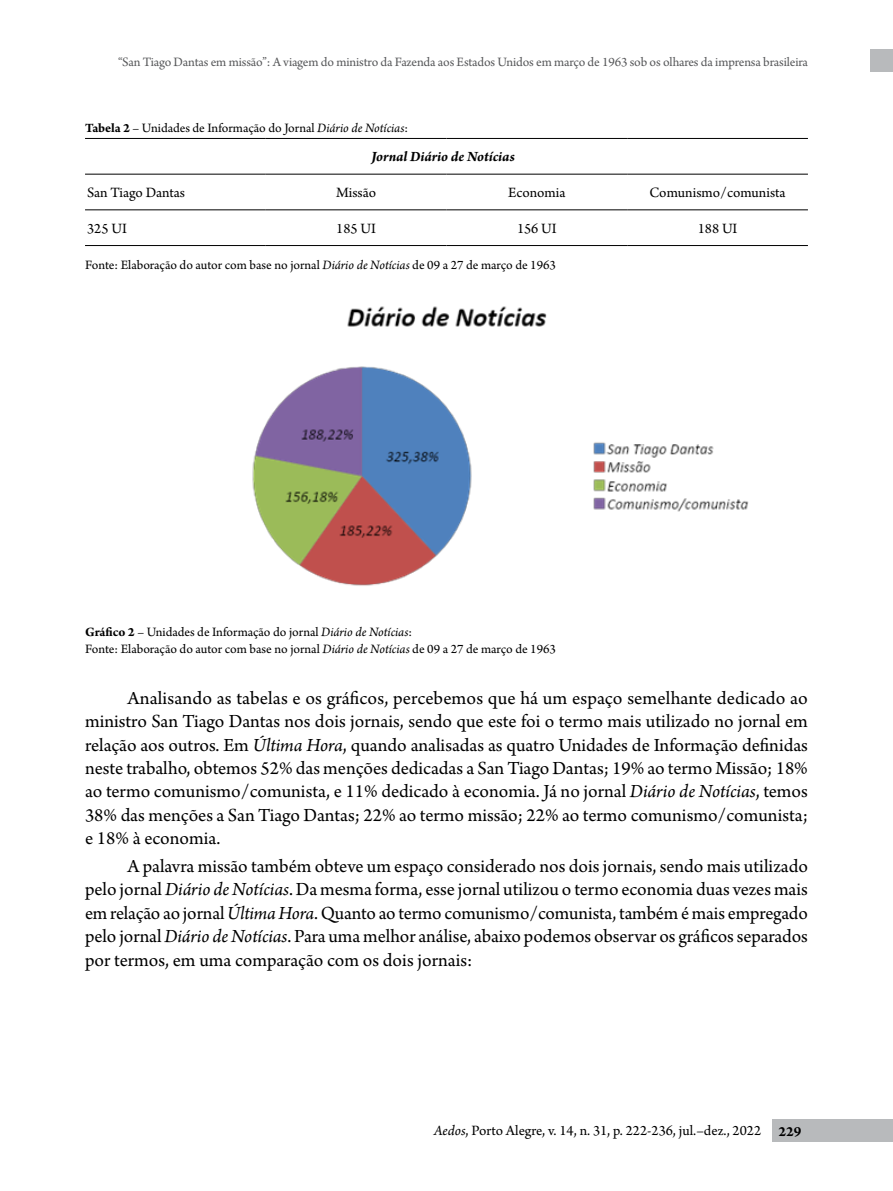
<style>
.page{position:relative;width:893px;height:1191px;background:#fff}
.page>*{position:absolute;margin:0;border:0;box-sizing:border-box;transform-origin:0 0}
.t1{font:19.5px/23.4px "Arno Pro";letter-spacing:-.005em;color:#000;text-align:justify}
.t2{font:15px "Arno Pro";color:#000}
.t3{font:italic 700 15px "Arno Pro";letter-spacing:-.005em;color:#000}
.t4{font:13.5px/16.2px "Arno Pro";color:#000}
.t5{font:13.5px "Arno Pro";letter-spacing:-.015em;color:#58595b}
.s1{font-weight:700}
.s2{font-style:italic}
</style>
<div class="page">
<div style="left:772px;top:1119px;width:121px;height:23px;background:#b8babc"></div>
<div style="left:870px;top:49px;width:23px;height:23px;background:#b8babc"></div>
<hr style="left:85px;top:174px;width:181px;height:1px;background:#000">
<hr style="left:266px;top:174px;width:180px;height:1px;background:#000">
<hr style="left:446px;top:174px;width:181px;height:1px;background:#000">
<hr style="left:627px;top:174px;width:181px;height:1px;background:#000">
<hr style="left:85px;top:210px;width:181px;height:1px;background:#000">
<hr style="left:266px;top:210px;width:180px;height:1px;background:#000">
<hr style="left:446px;top:210px;width:181px;height:1px;background:#000">
<hr style="left:627px;top:210px;width:181px;height:1px;background:#000">
<hr style="left:85px;top:138px;width:181px;height:1px;background:#000">
<hr style="left:266px;top:138px;width:180px;height:1px;background:#000">
<hr style="left:446px;top:138px;width:181px;height:1px;background:#000">
<hr style="left:627px;top:138px;width:181px;height:1px;background:#000">
<hr style="left:85px;top:245px;width:181px;height:1px;background:#000">
<hr style="left:266px;top:245px;width:180px;height:1px;background:#000">
<hr style="left:446px;top:245px;width:181px;height:1px;background:#000">
<hr style="left:627px;top:245px;width:181px;height:1px;background:#000">
<img style="left:252px;top:306px;width:497px;height:280px">
<p class="t5" style="left:118px;top:54px;width:692px">“San Tiago Dantas em missão”: A viagem do ministro da Fazenda aos Estados Unidos em março de 1963 sob os olhares da imprensa brasileira</p>
<p class="t4" style="left:85px;top:120px;width:325px"><span class="s1">Tabela 2</span> – Unidades de Informação do Jornal <span class="s2">Diário de Notícias</span>:</p>
<p class="t3" style="left:371px;top:148px;width:145px">Jornal Diário de Notícias</p>
<p class="t2" style="left:87px;top:184px;width:99px">San Tiago Dantas</p>
<p class="t2" style="left:336px;top:184px;width:41px">Missão</p>
<p class="t2" style="left:508px;top:184px;width:59px">Economia</p>
<p class="t2" style="left:649px;top:184px;width:138px">Comunismo/comunista</p>
<p class="t2" style="left:87px;top:220px;width:41px">325 UI</p>
<p class="t2" style="left:336px;top:220px;width:41px">185 UI</p>
<p class="t2" style="left:517px;top:220px;width:41px">156 UI</p>
<p class="t2" style="left:698px;top:220px;width:41px">188 UI</p>
<p class="t4" style="left:85px;top:257px;width:472px">Fonte: Elaboração do autor com base no jornal <span class="s2">Diário de Notícias</span> de 09 a 27 de março de 1963</p>
<p class="t4" style="left:85px;top:625px;width:472px"><span class="s1">Gráfico 2</span> – Unidades de Informação do jornal <span class="s2">Diário de Notícias</span>:<br>Fonte: Elaboração do autor com base no jornal <span class="s2">Diário de Notícias</span> de 09 a 27 de março de 1963</p>
<p class="t1" style="left:85px;top:687px;width:724px;text-indent:43px">Analisando as tabelas e os gráficos, percebemos que há um espaço semelhante dedicado ao ministro San Tiago Dantas nos dois jornais, sendo que este foi o termo mais utilizado no jornal em relação aos outros. Em <span class="s2">Última Hora</span>, quando analisadas as quatro Unidades de Informação definidas neste trabalho, obtemos 52% das menções dedicadas a San Tiago Dantas; 19% ao termo Missão; 18% ao termo comunismo/comunista, e 11% dedicado à economia. Já no jornal <span class="s2">Diário de Notícias</span>, temos 38% das menções a San Tiago Dantas; 22% ao termo missão; 22% ao termo comunismo/comunista; e 18% à economia.</p>
<p class="t1" style="left:85px;top:855px;width:724px;text-indent:43px">A palavra missão também obteve um espaço considerado nos dois jornais, sendo mais utilizado pelo jornal <span class="s2">Diário de Notícias</span>. Da mesma forma, esse jornal utilizou o termo economia duas vezes mais em relação ao jornal <span class="s2">Última Hora</span>. Quanto ao termo comunismo/comunista, também é mais empregado pelo jornal <span class="s2">Diário de Notícias</span>. Para uma melhor análise, abaixo podemos observar os gráficos separados por termos, em uma comparação com os dois jornais:</p>
<p class="t2" style="left:434px;top:1122px;width:369px"><span class="s2">Aedos</span>, Porto Alegre, v. 14, n. 31, p. 222-236, jul.–dez., 2022 <span class="s1">229</span></p>
</div>
